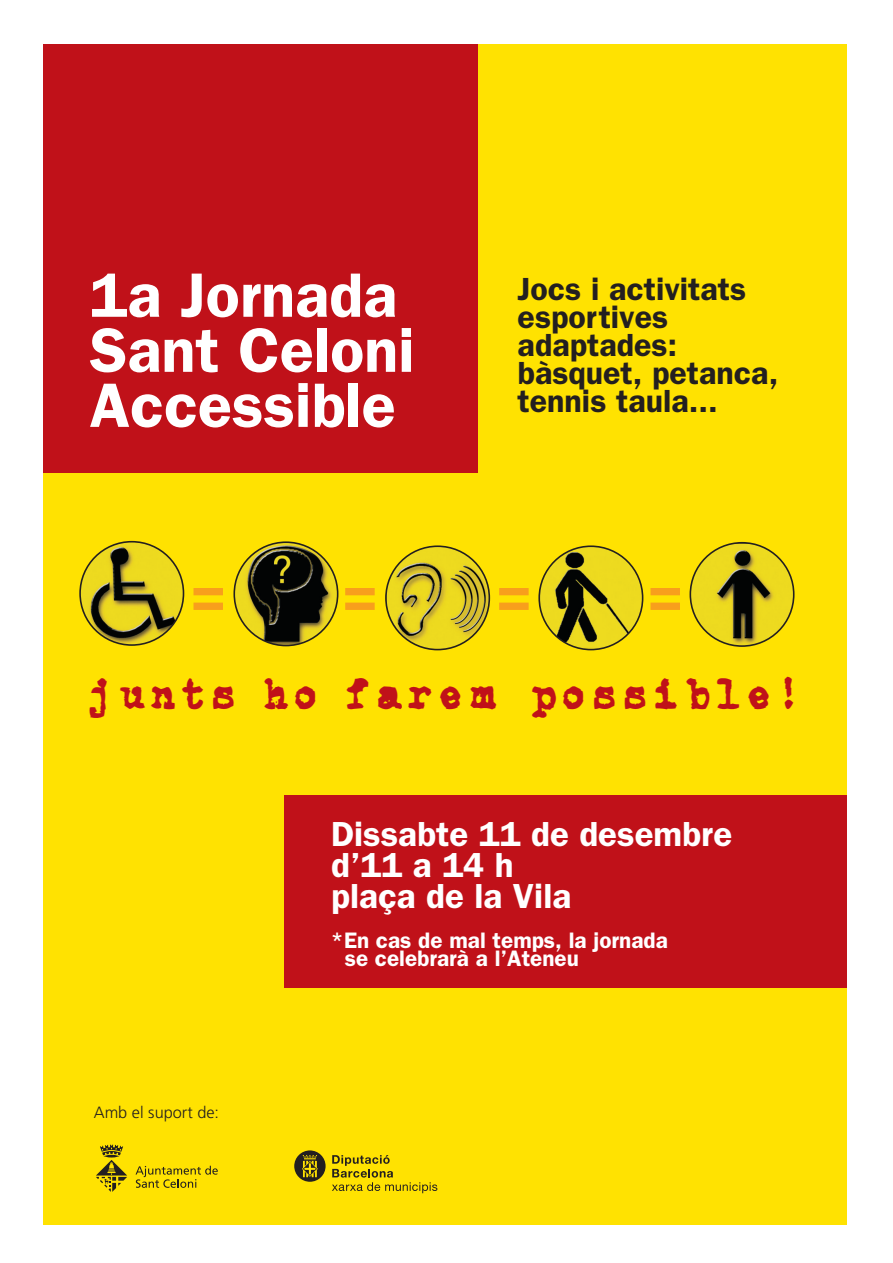
<style>
.page{position:relative;width:893px;height:1263px;background:#fff}
.page>*{position:absolute;margin:0;border:0;box-sizing:border-box;transform-origin:0 0}
.t1{font:600 63px/55.1px "Franklin Gothic";color:#fff}
.t2{font:600 60.9px "Franklin Gothic";color:#f89f1c}
.t3{font:42.15px "Carbon Type";color:#c01119}
.t4{font:600 34.95px/30.6px "Franklin Gothic";color:#fff}
.t5{font:600 32.1px/28.2px "Franklin Gothic";color:#231f20}
.t6{font:600 22.5px/18.5px "Franklin Gothic";color:#fff}
.t7{font:300 16.35px "Frutiger";color:#231f20}
</style>
<div class="page">
<div style="left:43px;top:44px;width:803px;height:1181px;background:#ffe201"></div>
<div style="left:43px;top:44px;width:435px;height:429px;background:#c01119"></div>
<svg style="left:135px;top:1166px;width:83px;height:22px"></svg>
<svg style="left:96px;top:1145px;width:31px;height:47px"></svg>
<svg style="left:332px;top:1155px;width:105px;height:38px"></svg>
<svg style="left:294px;top:1150px;width:31px;height:32px"></svg>
<div style="left:284px;top:795px;width:562px;height:193px;background:#c01119"></div>
<img style="left:80px;top:542px;width:103px;height:103px;border-radius:50%">
<div style="left:79px;top:541px;width:105px;height:105px;border:2px solid #231f20;border-radius:50%"></div>
<img style="left:234px;top:542px;width:103px;height:104px;border-radius:50%">
<div style="left:233px;top:541px;width:105px;height:105px;border:2px solid #231f20;border-radius:50%"></div>
<img style="left:386px;top:546px;width:103px;height:104px;border-radius:50%">
<div style="left:385px;top:545px;width:105px;height:105px;border:2px solid #231f20;border-radius:50%"></div>
<img style="left:539px;top:546px;width:103px;height:104px;border-radius:50%">
<div style="left:538px;top:545px;width:105px;height:105px;border:2px solid #231f20;border-radius:50%"></div>
<img style="left:690px;top:543px;width:103px;height:103px;border-radius:50%">
<div style="left:689px;top:542px;width:105px;height:105px;border:2px solid #231f20;border-radius:50%"></div>
<h1 class="t1" style="left:90px;top:273px;width:326px">1a Jornada<br>Sant Celoni<br>Accessible</h1>
<p class="t5" style="left:517px;top:277px;width:262px">Jocs i activitats esportives adaptades: bàsquet, petanca, tennis taula...</p>
<h2 class="t2" style="left:190px;top:575px;width:38px">=</h2>
<h2 class="t2" style="left:342px;top:575px;width:38px">=</h2>
<h2 class="t2" style="left:495px;top:575px;width:38px">=</h2>
<h2 class="t2" style="left:647px;top:575px;width:38px">=</h2>
<h3 class="t3" style="left:88px;top:678px;width:721px">junts ho farem possible!</h3>
<p class="t4" style="left:331px;top:822px;width:403px">Dissabte 11 de desembre d’11 a 14 h<br>plaça de la Vila</p>
<p class="t7" style="left:94px;top:1106px;width:127px">Amb el suport de:</p>
<p class="t6" style="left:345px;top:933px;width:324px;text-indent:-14px">*En cas de mal temps, la jornada se celebrarà a l’Ateneu</p>
</div>
